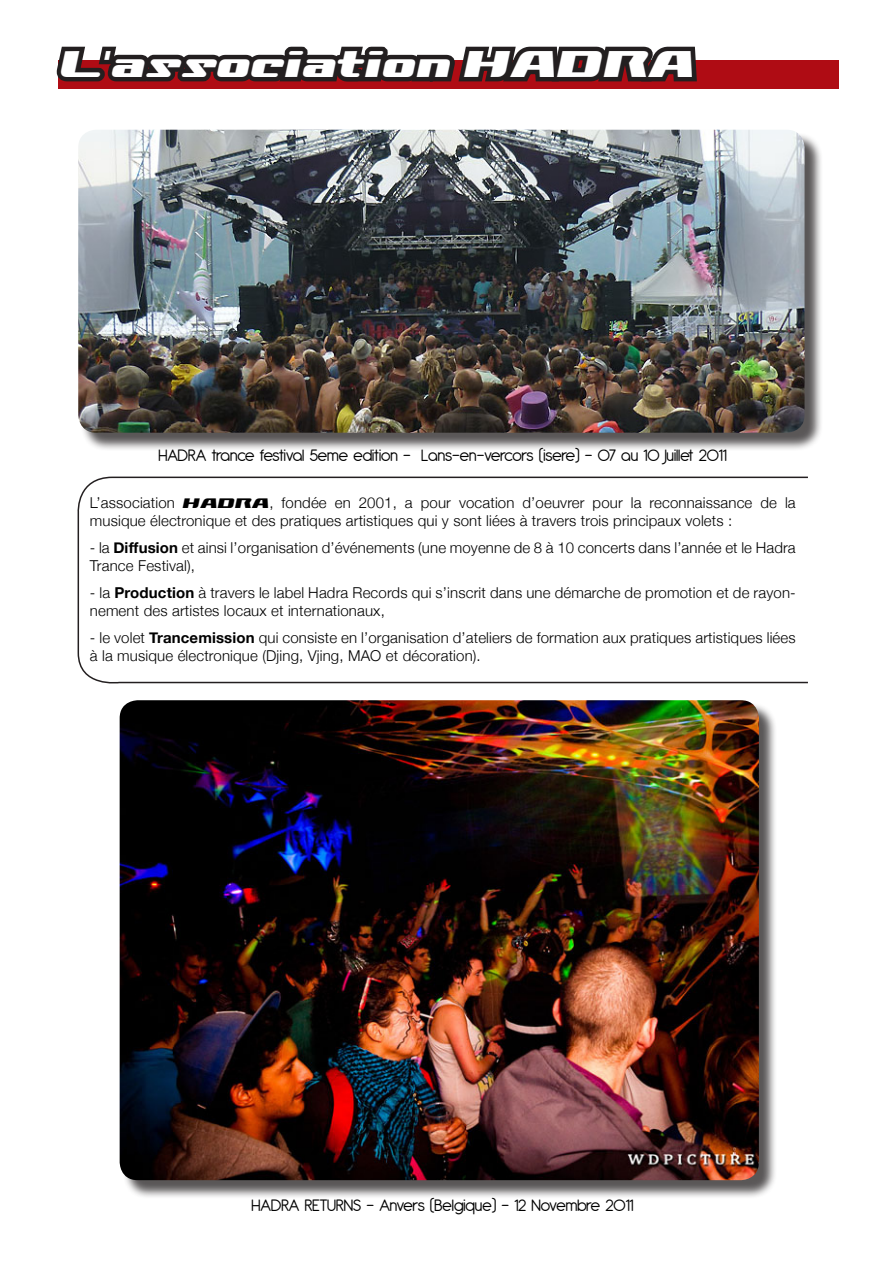
<style>
.page{position:relative;width:893px;height:1263px;background:#fff}
.page>*{position:absolute;margin:0;border:0;box-sizing:border-box;transform-origin:0 0}
.t1{font:40.5px "Nationalyze ALP";color:#fff}
.t2{font:18px "Antipasto";color:#000}
.t3{font:300 15px/18px "Helvetica Neue";letter-spacing:.01em;color:#000}
.s1{font-family:"Nationalyze ALP";font-weight:400}
.s2{font-weight:700}
</style>
<div class="page">
<div style="left:80px;top:132px;width:743px;height:320px;background:#231f20;opacity:.75"></div>
<img style="left:78px;top:130px;width:726px;height:303px">
<div style="left:122px;top:702px;width:655px;height:497px;background:#231f20;opacity:.75"></div>
<img style="left:120px;top:700px;width:639px;height:480px">
<div style="left:58px;top:61px;width:781px;height:28px;background:#af0c14"></div>
<svg style="left:56px;top:46px;width:646px;height:36px"></svg>
<svg style="left:77px;top:476px;width:696px;height:208px"></svg>
<img style="left:773px;top:476px;width:35px;height:345px">
<p class="t1" style="left:61px;top:39px;width:636px">L'association HADRA</p>
<p class="t2" style="left:158px;top:445px;width:570px">HADRA trance festival 5eme edition - Lans-en-vercors (isere) - 07 au 10 Juillet 2011</p>
<p class="t3" style="left:90px;top:493px;width:707px">L’association <span class="s1">HADRA</span>, fondée en 2001, a pour vocation d’oeuvrer pour la reconnaissance de la musique électronique et des pratiques artistiques qui y sont liées à travers trois principaux volets :</p>
<p class="t3" style="left:90px;top:538px;width:707px">- la <span class="s2">Diffusion</span> et ainsi l’organisation d’événements (une moyenne de 8 à 10 concerts dans l’année et le Hadra<br>Trance Festival),</p>
<p class="t3" style="left:90px;top:583px;width:707px">- la <span class="s2">Production</span> à travers le label Hadra Records qui s’inscrit dans une démarche de promotion et de rayon&shy;nement des artistes locaux et internationaux,</p>
<p class="t3" style="left:90px;top:628px;width:707px">- le volet <span class="s2">Trancemission</span> qui consiste en l’organisation d’ateliers de formation aux pratiques artistiques liées à la musique électronique (Djing, Vjing, MAO et décoration).</p>
<p class="t2" style="left:252px;top:1195px;width:383px">HADRA RETURNS - Anvers (Belgique) - 12 Novembre 2011</p>
</div>
